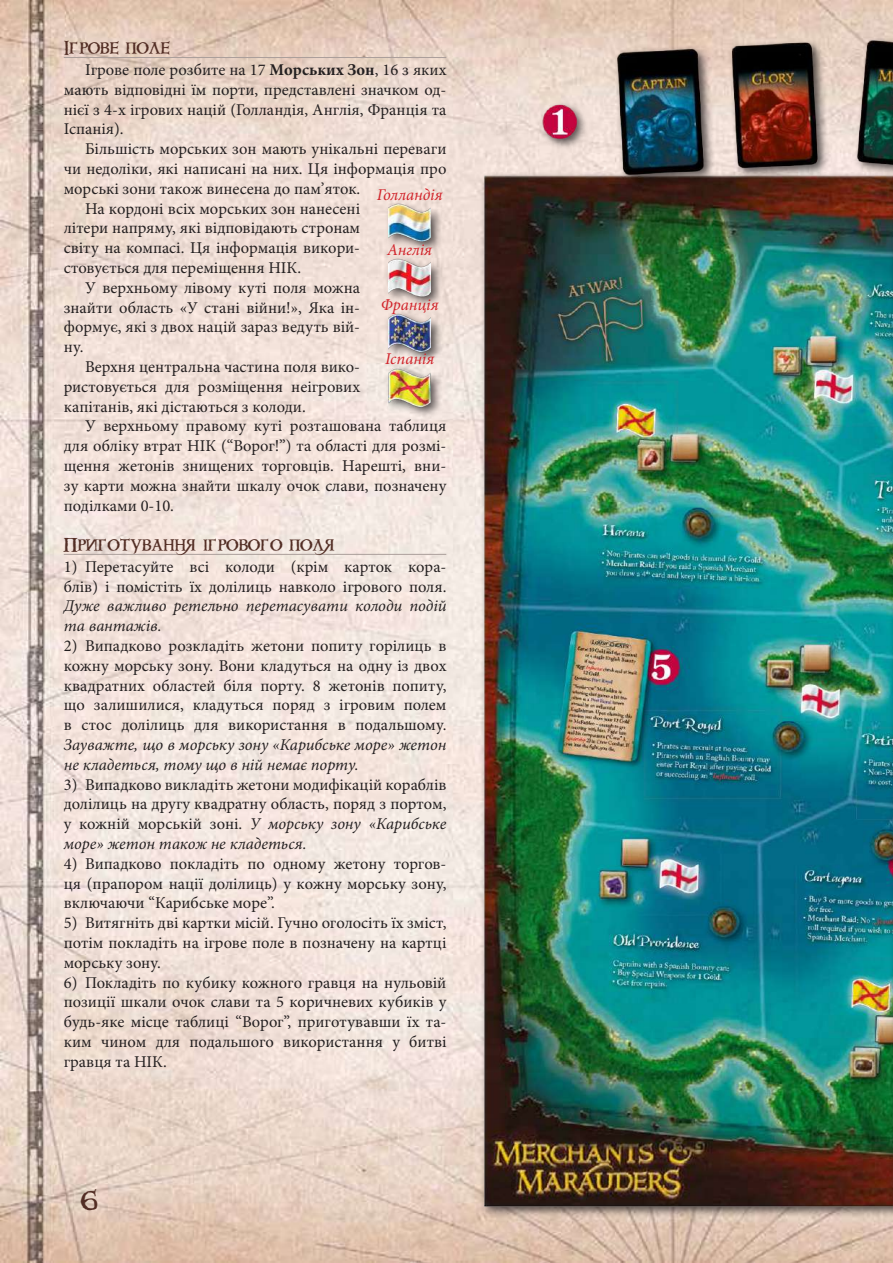
<style>
.page{position:relative;width:893px;height:1263px;background:#fff}
.page>*{position:absolute;margin:0;border:0;box-sizing:border-box;transform-origin:0 0}
.t1{font:24px "Windlass";color:#522d24}
.t2{font:18px "Ukr Windlass";color:#522d24}
.t3{font:16.5px/19.8px "Minion Pro";color:#231f20;text-align:justify}
.t4{font:italic 16.5px/19.8px "Minion Pro";color:#231f20}
.t5{font:italic 16.5px "Minion Pro";color:#d1232a}
.s1{font-weight:700}
.s2{font-style:italic}
</style>
<div class="page">
<img style="left:0;top:0;width:893px;height:1263px">
<hr style="left:64px;top:57px;width:382px;height:1px;background:#ab9f9b">
<hr style="left:64px;top:554px;width:382px;height:1px;background:#ab9f9b">
<img style="left:483px;top:12px;width:410px;height:1198px">
<hr style="left:889px;top:36px;width:4px;height:1182px;background:#231f20;opacity:.75">
<div style="left:385px;top:256px;width:58px;height:52px;background:#231f20;opacity:.75"></div>
<img style="left:388px;top:259px;width:43px;height:39px">
<div style="left:385px;top:311px;width:58px;height:52px;background:#231f20;opacity:.75"></div>
<img style="left:388px;top:313px;width:43px;height:39px">
<div style="left:385px;top:201px;width:58px;height:52px;background:#231f20;opacity:.75"></div>
<img style="left:388px;top:204px;width:43px;height:39px">
<div style="left:385px;top:365px;width:57px;height:53px;background:#231f20;opacity:.75"></div>
<img style="left:388px;top:368px;width:43px;height:39px">
<p class="t2" style="left:64px;top:36px;width:108px">Ігрове поле</p>
<p class="t3" style="left:64px;top:60px;width:384px;text-indent:21px">Ігрове поле розбите на 17 <span class="s1">Морських Зон</span>, 16 з яких мають відповідні їм порти, представлені значком од&shy;нієї з 4-х ігрових націй (Голландія, Англія, Франція та Іспанія).</p>
<p class="t3" style="left:85px;top:139px;width:363px">Більшість морських зон мають унікальні переваги</p>
<p class="t3" style="left:64px;top:159px;width:384px">чи недоліки, які написані на них. Ця інформація про</p>
<p class="t3" style="left:64px;top:179px;width:298px">морські зони також винесена до пам’яток.</p>
<p class="t3" style="left:85px;top:198px;width:277px">На кордоні всіх морських зон нанесені</p>
<p class="t3" style="left:64px;top:218px;width:298px">літери напряму, які відповідають стронам</p>
<p class="t3" style="left:64px;top:238px;width:298px">світу на компасі. Ця інформація викори-</p>
<p class="t3" style="left:64px;top:258px;width:239px">стовується для переміщення НІК.</p>
<p class="t3" style="left:85px;top:278px;width:277px">У верхньому лівому куті поля можна</p>
<p class="t3" style="left:64px;top:297px;width:298px">знайти область «У стані війни!», Яка ін-</p>
<p class="t3" style="left:64px;top:317px;width:298px">формує, які з двох націй зараз ведуть вій-</p>
<p class="t3" style="left:64px;top:337px;width:21px">ну.</p>
<p class="t3" style="left:85px;top:357px;width:277px">Верхня центральна частина поля вико-</p>
<p class="t3" style="left:64px;top:377px;width:298px">ристовується для розміщення неігрових</p>
<p class="t3" style="left:64px;top:396px;width:244px">капітанів, які дістаються з колоди.</p>
<p class="t3" style="left:85px;top:416px;width:363px">У верхньому правому куті розташована таблиця</p>
<p class="t3" style="left:64px;top:436px;width:384px">для обліку втрат НІК (“Ворог!”) та області для розмі-</p>
<p class="t3" style="left:64px;top:456px;width:384px">щення жетонів знищених торговців. Нарешті, вни-</p>
<p class="t3" style="left:64px;top:476px;width:384px">зу карти можна знайти шкалу очок слави, позначену</p>
<p class="t3" style="left:64px;top:495px;width:112px">поділками 0-10.</p>
<p class="t2" style="left:64px;top:532px;width:282px">Приготуванняігрового поля</p>
<p class="t3" style="left:64px;top:557px;width:384px">1) Перетасуйте всі колоди (крім карток кора&shy;блів) і помістіть їх долілиць навколо ігрового поля.</p>
<p class="t4" style="left:64px;top:596px;width:384px">Дуже важливо ретельно перетасувати колоди подій та вантажів.</p>
<p class="t3" style="left:64px;top:636px;width:384px">2) Випадково розкладіть жетони попиту горілиць в кожну морську зону. Вони кладуться на одну із двох квадратних областей біля порту. 8 жетонів попиту, що залишилися, кладуться поряд з ігровим полем в стос долілиць для використання в подальшому.</p>
<p class="t4" style="left:64px;top:735px;width:384px">Зауважте, що в морську зону «Карибське море» жетон не кладеться, тому що в ній немає порту.</p>
<p class="t3" style="left:64px;top:774px;width:384px">3) Випадково викладіть жетони модифікацій кораблів долілиць на другу квадратну область, поряд з портом, у кожній морській зоні. <span class="s2">У морську зону «Карибське море» жетон також не кладеться.</span></p>
<p class="t3" style="left:64px;top:854px;width:384px">4) Випадково покладіть по одному жетону торгов&shy;ця (прапором нації долілиць) у кожну морську зону, включаючи “Карибське море”.</p>
<p class="t3" style="left:64px;top:913px;width:384px">5) Витягніть дві картки місій. Гучно оголосіть їх зміст, потім покладіть на ігрове поле в позначену на картці морську зону.</p>
<p class="t3" style="left:64px;top:972px;width:384px">6) Покладіть по кубику кожного гравця на нульовій позиції шкали очок слави та 5 коричневих кубиків у будь-яке місце таблиці “Ворог”, приготувавши їх та&shy;ким чином для подальшого використання у битві гравця та НІК.</p>
<p class="t5" style="left:377px;top:183px;width:67px">Голландія</p>
<p class="t5" style="left:387px;top:238px;width:46px">Англія</p>
<p class="t5" style="left:381px;top:293px;width:59px">Франція</p>
<p class="t5" style="left:385px;top:348px;width:51px">Іспанія</p>
<h1 class="t1" style="left:81px;top:1183px;width:18px">6</h1>
</div>
